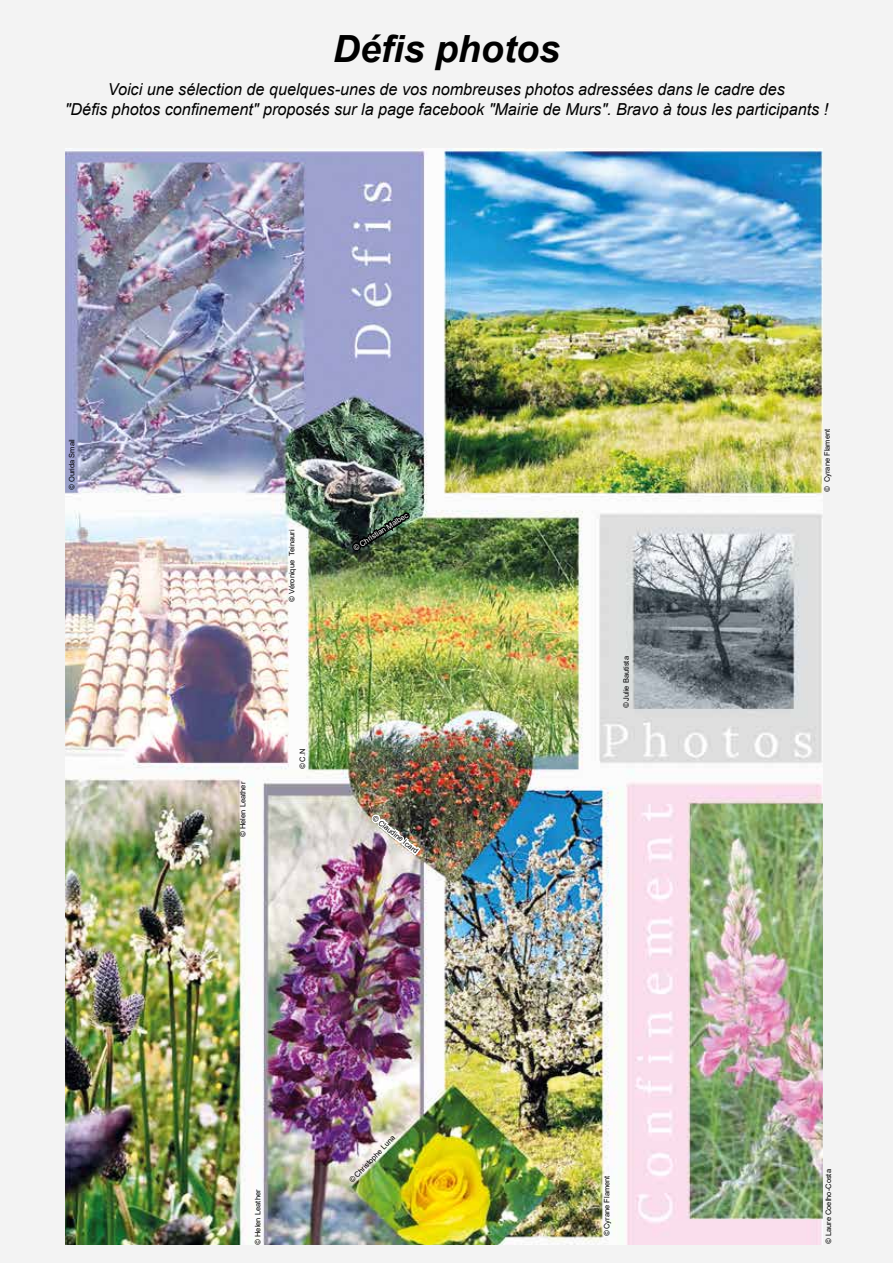
<style>
.page{position:relative;width:893px;height:1263px;background:#f3f3f3}
.page>*{position:absolute;margin:0;border:0;box-sizing:border-box;transform-origin:0 0}
.t1{font:italic 700 37.5px "Arial";color:#000}
.t2{font:italic 16.5px/19.8px "Arial";color:#000;text-align:center}
.t3{font:7.5px "Arial";color:#000}
.t4{font:7.5px "Arial";color:#fff}
.s1{font-style:italic}
</style>
<div class="page">
<img style="left:66px;top:149px;width:757px;height:1096px">
<img style="left:350px;top:506px;width:62px;height:47px">
<img style="left:369px;top:812px;width:55px;height:48px">
<h1 class="t1" style="left:333px;top:24px;width:229px">Défis photos</h1>
<p class="t2" style="left:65px;top:79px;width:765px">Voici une sélection de quelques-unes de vos nombreuses photos adressées dans le cadre des<br>"Défis photos confinement" proposés sur la page facebook "Mairie de Murs". Bravo à tous les participants !</p>
<p class="t3" style="left:67px;top:490px;width:52px;rotate:-90deg"><span class="s1">©</span> Ourida Smail</p>
<p class="t3" style="left:287px;top:602px;width:73px;rotate:-90deg"><span class="s1">©</span> Véronique Teinauri</p>
<p class="t4" style="left:357px;top:540px;width:57px;rotate:-32deg">Christian Malbec</p>
<p class="t3" style="left:238px;top:837px;width:57px;rotate:-90deg"><span class="s1">©</span> Helen Leather</p>
<p class="t3" style="left:297px;top:769px;width:22px;rotate:-90deg"><span class="s1">©</span> C.N</p>
<p class="t3" style="left:383px;top:817px;width:50px;rotate:39deg">Claudine Icard</p>
<p class="t3" style="left:253px;top:1245px;width:57px;rotate:-90deg"><span class="s1">©</span> Helen Leather</p>
<p class="t3" style="left:347px;top:1178px;width:64px;rotate:-46deg"><span class="s1">©</span> Christophe Luna</p>
<p class="t3" style="left:621px;top:708px;width:54px;rotate:-90deg"><span class="s1">©</span> Julie Bautista</p>
<p class="t3" style="left:822px;top:492px;width:64px;rotate:-90deg"><span class="s1">©</span> Cyrane Flament</p>
<p class="t3" style="left:602px;top:1236px;width:62px;rotate:-90deg"><span class="s1">©</span> Cyrane Flament</p>
<p class="t3" style="left:823px;top:1244px;width:76px;rotate:-90deg"><span class="s1">©</span> Laure Coelho-Costa</p>
</div>
